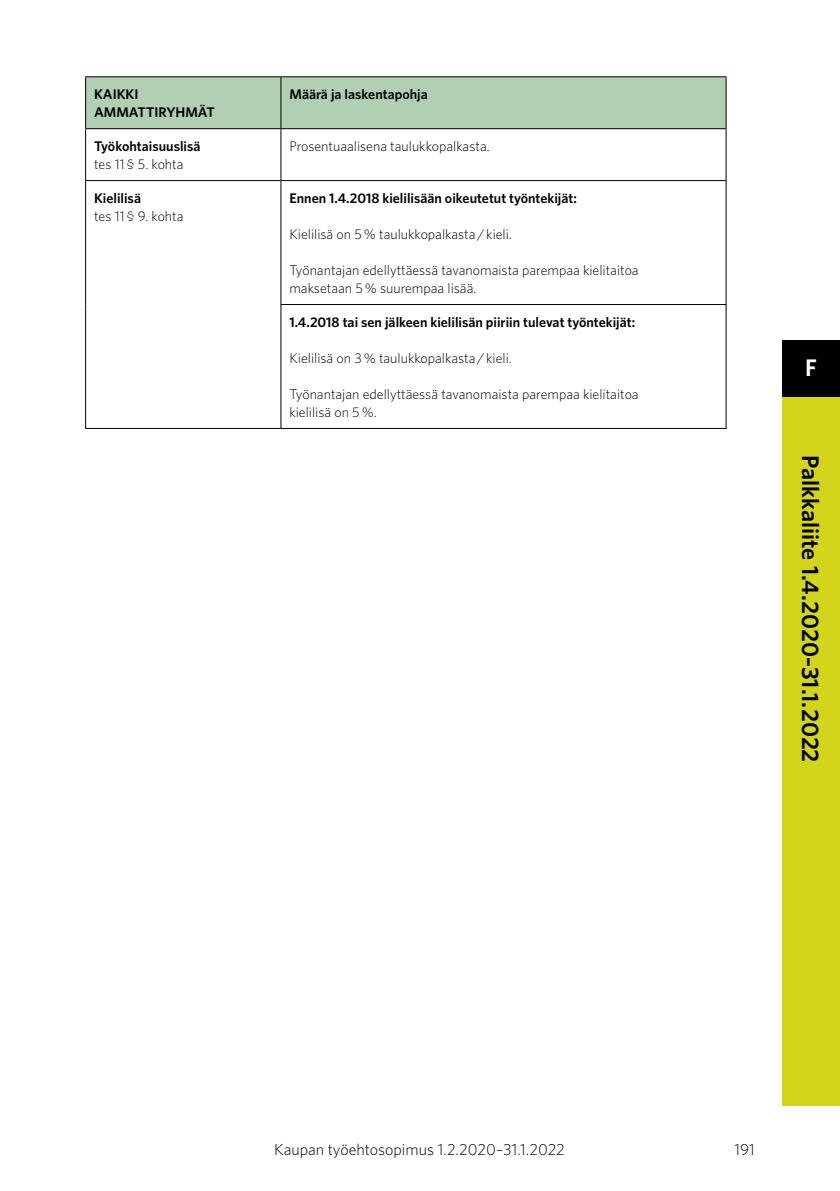
<style>
.page{position:relative;width:840px;height:1191px;background:#fff}
.page>*{position:absolute;margin:0;border:0;box-sizing:border-box;transform-origin:0 0}
.t1{font:600 24px "Whitney";color:#000}
.t2{font:600 24px "Whitney";color:#fff}
.t3{font:300 16px "Whitney";color:#000}
.t4{font:300 14px/18px "Whitney";color:#000}
.t5{font:600 14px/18px "Whitney";color:#000}
.s1{font-size:22px}
</style>
<div class="page">
<div style="left:782px;top:340px;width:57px;height:765px;background:#d2d51a"></div>
<div style="left:782px;top:340px;width:57px;height:56px;background:#000"></div>
<div style="left:86px;top:77px;width:639px;height:51px;background:#b0cfb3"></div>
<hr style="left:85px;top:428px;width:196px;height:1px;background:#000">
<hr style="left:85px;top:129px;width:1px;height:51px;background:#000">
<hr style="left:280px;top:129px;width:1px;height:51px;background:#000">
<hr style="left:725px;top:129px;width:1px;height:51px;background:#000">
<hr style="left:85px;top:180px;width:196px;height:1px;background:#000">
<hr style="left:85px;top:181px;width:1px;height:123px;background:#000">
<hr style="left:281px;top:180px;width:445px;height:1px;background:#000">
<hr style="left:280px;top:181px;width:1px;height:123px;background:#000">
<hr style="left:725px;top:181px;width:1px;height:123px;background:#000">
<hr style="left:85px;top:304px;width:1px;height:124px;background:#000">
<hr style="left:280px;top:304px;width:446px;height:1px;background:#000">
<hr style="left:280px;top:305px;width:1px;height:123px;background:#000">
<hr style="left:725px;top:305px;width:1px;height:123px;background:#000">
<hr style="left:281px;top:428px;width:445px;height:1px;background:#000">
<hr style="left:85px;top:76px;width:196px;height:1px;background:#000">
<hr style="left:85px;top:77px;width:1px;height:51px;background:#000">
<hr style="left:85px;top:128px;width:196px;height:1px;background:#000">
<hr style="left:281px;top:76px;width:445px;height:1px;background:#000">
<hr style="left:280px;top:77px;width:1px;height:51px;background:#000">
<hr style="left:725px;top:77px;width:1px;height:51px;background:#000">
<hr style="left:281px;top:128px;width:445px;height:1px;background:#000">
<p class="t5" style="left:94px;top:85px;width:122px">KAIKKI<br>AMMATTIRYHMÄT</p>
<p class="t5" style="left:289px;top:85px;width:140px">Määrä ja laskentapohja</p>
<p class="t5" style="left:94px;top:137px;width:108px">Työkohtaisuuslisä</p>
<p class="t4" style="left:94px;top:155px;width:91px">tes 11 § 5. kohta</p>
<p class="t4" style="left:289px;top:137px;width:202px">Prosentuaalisena taulukkopalkasta.</p>
<p class="t5" style="left:94px;top:189px;width:48px">Kielilisä</p>
<p class="t4" style="left:94px;top:207px;width:91px">tes 11 § 9. kohta</p>
<p class="t5" style="left:289px;top:189px;width:289px">Ennen 1.4.2018 kielilisään oikeutetut työntekijät:</p>
<p class="t4" style="left:289px;top:225px;width:224px">Kielilisä on 5 % taulukkopalkasta / kieli.</p>
<p class="t4" style="left:289px;top:261px;width:350px">Työnantajan edellyttäessä tavanomaista parempaa kielitaitoa maksetaan 5 % suurempaa lisää.</p>
<p class="t5" style="left:289px;top:313px;width:347px">1.4.2018 tai sen jälkeen kielilisän piiriin tulevat työntekijät:</p>
<p class="t4" style="left:289px;top:349px;width:224px">Kielilisä on 3 % taulukkopalkasta / kieli.</p>
<p class="t4" style="left:289px;top:385px;width:350px">Työnantajan edellyttäessä tavanomaista parempaa kielitaitoa kielilisä on 5 %.</p>
<h1 class="t2" style="left:804px;top:352px;width:13px">F</h1>
<h1 class="t1" style="left:826px;top:455px;width:308px;rotate:90deg">Palkkaliite 1.4.2020<span class="s1">–</span>31.1.2022</h1>
<p class="t3" style="left:274px;top:1138px;width:292px">Kaupan työehtosopimus 1.2.2020–31.1.2022</p>
<p class="t3" style="left:734px;top:1138px;width:22px">191</p>
</div>
